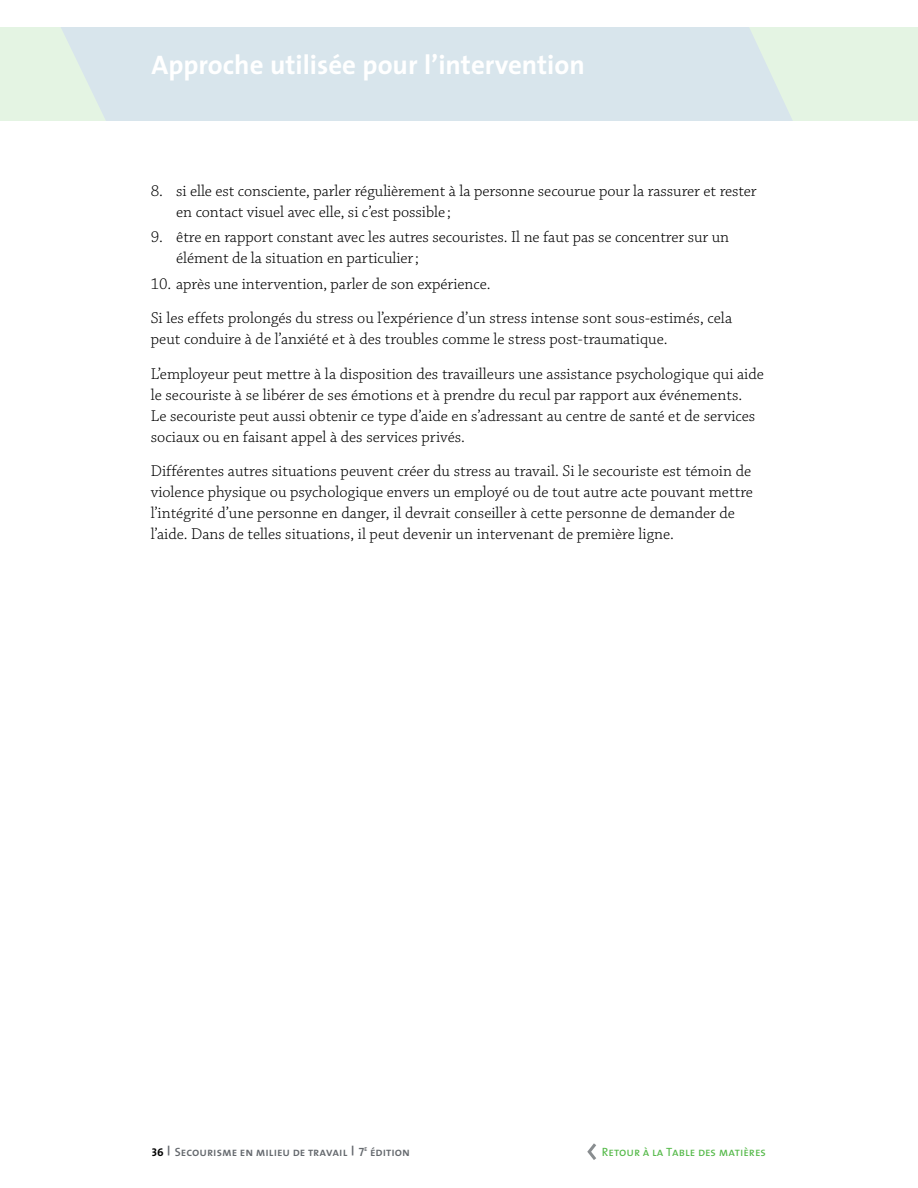
<style>
.page{position:relative;width:918px;height:1188px;background:#fff}
.page>*{position:absolute;margin:0;border:0;box-sizing:border-box;transform-origin:0 0}
.t1{font:700 27px "The Sans";color:#fff}
.t2{font:300 16.5px/21px "Chaparral Pro";color:#000}
.t3{font:12px "The Sans Semi Bold Caps";color:#65696e}
.t4{font:12px "The Sans Caps";color:#54b948}
.s1{font-family:"The Sans Bold Caps";font-size:11.25px;color:#000}
</style>
<div class="page">
<svg style="left:0;top:27px;width:918px;height:94px;background:#dbe8e9"></svg>
<svg style="left:587px;top:1143px;width:9px;height:17px"></svg>
<h1 class="t1" style="left:152px;top:42px;width:435px">Approche utilisée pour l’intervention</h1>
<p class="t2" style="left:176px;top:181px;width:582px;text-indent:-25px">8. si elle est consciente, parler régulièrement à la personne secourue pour la rassurer et rester en contact visuel avec elle, si c’est possible ;</p>
<p class="t2" style="left:176px;top:227px;width:555px;text-indent:-25px">9. être en rapport constant avec les autres secouristes. Il ne faut pas se concentrer sur un élément de la situation en particulier;</p>
<p class="t2" style="left:151px;top:267px;width:583px;line-height:34.5px">10. après une intervention, parler de son expérience.<br>Si les effets prolongés du stress ou l’expérience d’un stress intense sont sous-estimés, cela</p>
<p class="t2" style="left:151px;top:323px;width:615px;line-height:34.5px">peut conduire à de l’anxiété et à des troubles comme le stress post-traumatique.<br>L’employeur peut mettre à la disposition des travailleurs une assistance psychologique qui aide</p>
<p class="t2" style="left:151px;top:385px;width:606px">le secouriste à se libérer de ses émotions et à prendre du recul par rapport aux événements.<br>Le secouriste peut aussi obtenir ce type d’aide en s’adressant au centre de santé et de services sociaux ou en faisant appel à des services privés.</p>
<p class="t2" style="left:151px;top:461px;width:604px">Différentes autres situations peuvent créer du stress au travail. Si le secouriste est témoin de violence physique ou psychologique envers un employé ou de tout autre acte pouvant mettre l’intégrité d’une personne en danger, il devrait conseiller à cette personne de demander de l’aide. Dans de telles situations, il peut devenir un intervenant de première ligne.</p>
<p class="t3" style="left:152px;top:1142px;width:259px"><span class="s1">36</span> <sup>|</sup> Secourisme en milieu de travail <sup>|</sup> 7<sup>e</sup> édition</p>
<p class="t4" style="left:602px;top:1142px;width:166px">Retour à la Table des matières</p>
</div>
